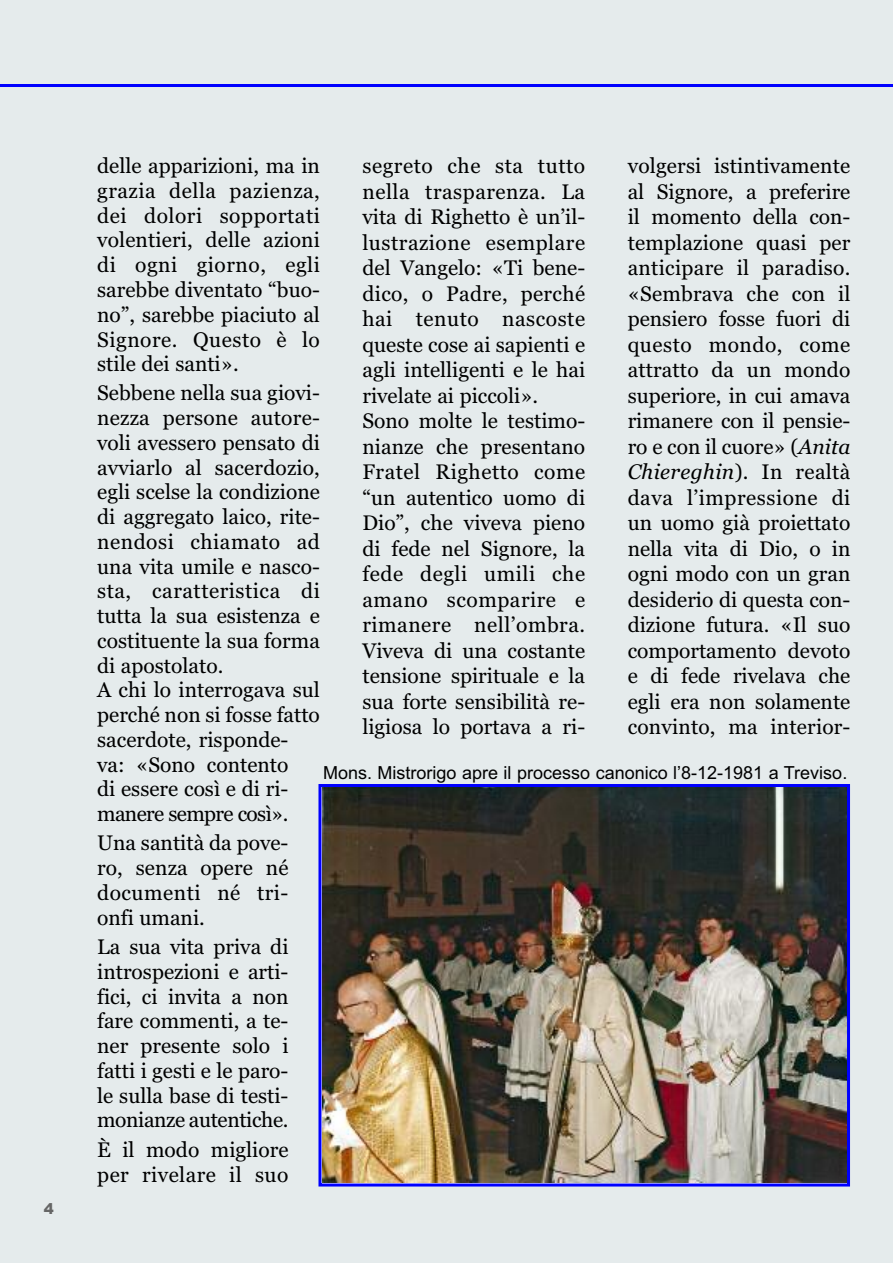
<style>
.page{position:relative;width:893px;height:1263px;background:#e5ebec}
.page>*{position:absolute;margin:0;border:0;box-sizing:border-box;transform-origin:0 0}
.t1{font:21px/25.5px "Georgia";color:#000;text-align:justify}
.t2{font:21px/24.8px "Georgia";letter-spacing:.025em;color:#000}
.t3{font:18px "Arial";color:#000}
.t4{font:900 15px "Arial";color:#666}
.s1{font-style:italic}
</style>
<div class="page">
<hr style="left:0;top:84px;width:893px;height:3px;background:#00f">
<img style="left:322px;top:788px;width:524px;height:394px">
<div style="left:318px;top:784px;width:532px;height:402px;border:3px solid #00f"></div>
<p class="t4" style="left:44px;top:1200px;width:12px">4</p>
<p class="t1" style="left:97px;top:154px;width:224px;line-height:24.8px">delle apparizioni, ma in grazia della pazienza, dei dolori sopportati volentieri, delle azioni di ogni giorno, egli sarebbe diventato “buo&shy;no”, sarebbe piaciuto al Signore. Questo è lo stile dei santi».</p>
<p class="t1" style="left:97px;top:381px;width:224px;line-height:24.8px;text-align:left">Sebbene nella sua giovi&shy;nezza persone autore&shy;voli avessero pensato di avviarlo al sacerdozio, egli scelse la condizione di aggregato laico, rite&shy;nendosi chiamato ad una vita umile e nasco&shy;sta, caratteristica di tutta la sua esistenza e costituente la sua forma di apostolato.<br>A chi lo interrogava sul perché non si fosse fatto sacerdote, risponde&shy;va: «Sono contento<br>di essere così e di ri&shy;manere sempre così».</p>
<p class="t1" style="left:97px;top:831px;width:193px;line-height:24.8px">Una santità da pove&shy;ro, senza opere né documenti né tri&shy;onfi umani.</p>
<p class="t1" style="left:97px;top:934px;width:193px;line-height:24.8px">La sua vita priva di introspezioni e arti&shy;fici, ci invita a non fare commenti, a te&shy;ner presente solo i fatti i gesti e le paro&shy;le sulla base di testi&shy;monianze autentiche.</p>
<p class="t2" style="left:97px;top:1137px;width:193px">È il modo migliore per rivelare il suo</p>
<p class="t1" style="left:362px;top:153px;width:224px;text-align:left">segreto che sta tutto nella trasparenza. La vita di Righetto è un’il&shy;lustrazione esemplare del Vangelo: «Ti bene&shy;dico, o Padre, perché hai tenuto nascoste queste cose ai sapienti e agli intelligenti e le hai rivelate ai piccoli».<br>Sono molte le testimo&shy;nianze che presentano<br>Fratel Righetto come “un autentico uomo di<br>Dio”, che viveva pieno di fede nel Signore, la fede degli umili che amano scomparire e rimanere nell’ombra.<br>Viveva di una costante tensione spirituale e la sua forte sensibilità re&shy;ligiosa lo portava a ri-</p>
<p class="t1" style="left:628px;top:153px;width:224px">volgersi istintivamente al Signore, a preferire il momento della con&shy;templazione quasi per anticipare il paradiso. «Sembrava che con il pensiero fosse fuori di questo mondo, come attratto da un mondo superiore, in cui amava rimanere con il pensie&shy;ro e con il cuore» (<span class="s1">Anita Chiereghin</span>). In realtà dava l’impressione di un uomo già proiettato nella vita di Dio, o in ogni modo con un gran desiderio di questa con&shy;dizione futura. «Il suo comportamento devoto e di fede rivelava che egli era non solamente convinto, ma interior-</p>
<p class="t3" style="left:323px;top:763px;width:526px">Mons. Mistrorigo apre il processo canonico l’8-12-1981 a Treviso.</p>
</div>
